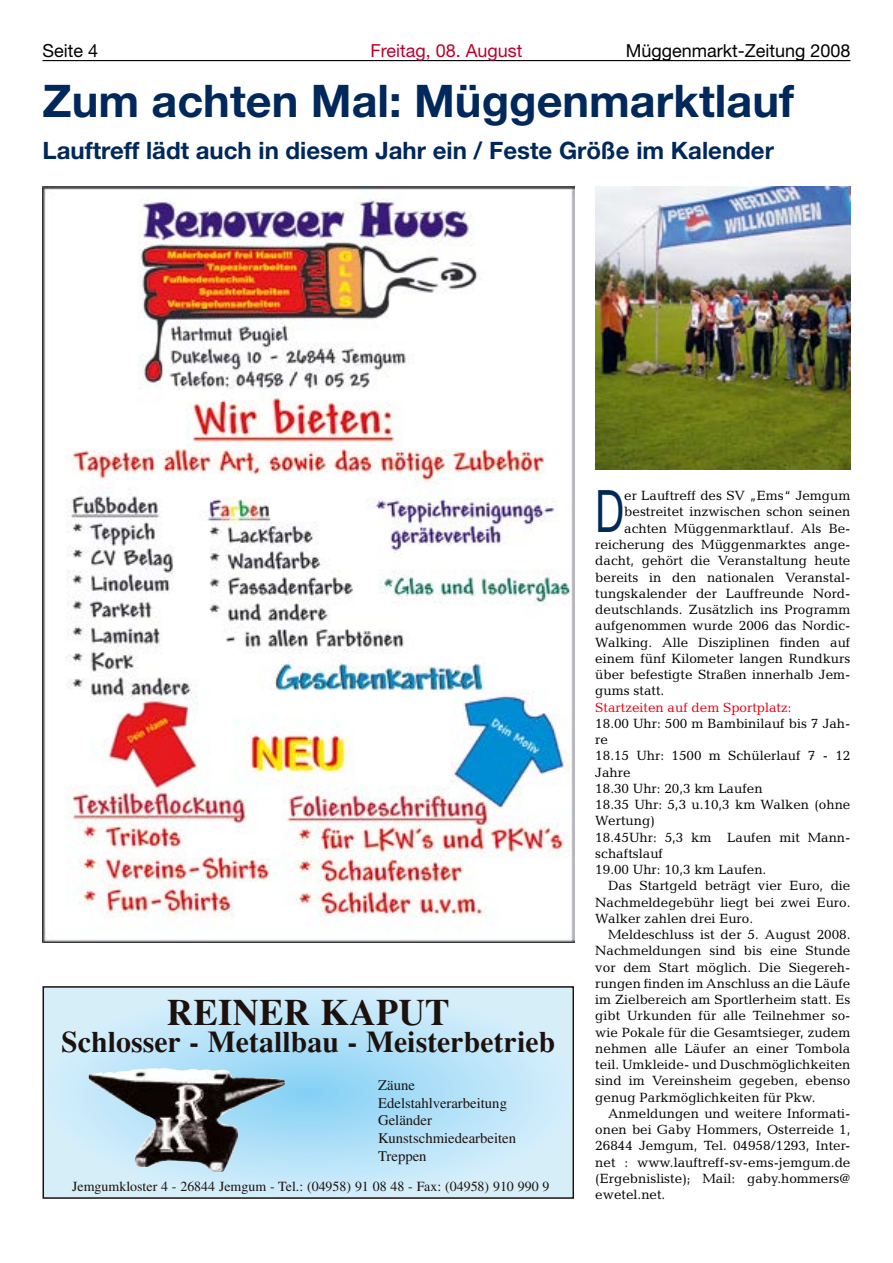
<style>
.page{position:relative;width:893px;height:1263px;background:#fff}
.page>*{position:absolute;margin:0;border:0;box-sizing:border-box;transform-origin:0 0}
.t1{font:58.65px "Helvetica Neue";color:#00285b;scale:.7 1}
.t2{font:700 45px "Helvetica Neue";color:#00285b}
.t3{font:700 36.9px "Times";color:#1d110d}
.t4{font:700 30px "Times";color:#1d110d}
.t5{font:700 24px "Helvetica Neue";color:#00285b}
.t6{font:18px "Helvetica Neue";color:#000}
.t7{font:18px "Helvetica Neue";color:#bd002b}
.t8{font:14.7px/17.7px "Times";color:#1d110d}
.t9{font:13.95px "Times";color:#1d110d}
.t10{font:13.5px/16.2px "Candida";color:#000;text-align:justify}
.t11{font:13.5px "Candida";color:#e60012}
</style>
<div class="page">
<hr style="left:43px;top:60px;width:807px;height:1px;background:#000">
<img style="left:595px;top:186px;width:255px;height:283px">
<svg style="left:46px;top:989px;width:525px;height:207px;background:#c1e6f8"></svg>
<div style="left:43px;top:986px;width:531px;height:213px;border:2px solid #1d110d"></div>
<img style="left:88px;top:1068px;width:197px;height:104px">
<img style="left:43px;top:186px;width:531px;height:756px">
<h3 class="t6" style="left:43px;top:40px;width:57px">Seite 4</h3>
<h3 class="t6" style="left:626px;top:40px;width:226px">Müggenmarkt-Zeitung 2008</h3>
<h2 class="t2" style="left:43px;top:73px;width:753px">Zum achten Mal: Müggenmarktlauf</h2>
<h3 class="t5" style="left:43px;top:136px;width:733px">Lauftreff lädt auch in diesem Jahr ein / Feste Größe im Kalender</h3>
<h3 class="t7" style="left:370px;top:40px;width:154px">Freitag, 08. August</h3>
<h3 class="t6" style="left:88px;top:40px;width:22px">16</h3>
<h3 class="t3" style="left:167px;top:989px;width:284px">REINER KAPUT</h3>
<h3 class="t4" style="left:61px;top:1023px;width:496px">Schlosser - Metallbau - Meisterbetrieb</h3>
<p class="t8" style="left:378px;top:1076px;width:139px">Zäune<br>Edelstahlverarbeitung<br>Geländer<br>Kunstschmiedearbeiten<br>Treppen</p>
<p class="t9" style="left:72px;top:1178px;width:479px">Jemgumkloster 4 - 26844 Jemgum - Tel.: (04958) 91 08 48 - Fax: (04958) 910 990 9</p>
<h1 class="t1" style="left:595px;top:477px;width:43px">D</h1>
<p class="t10" style="left:624px;top:488px;width:228px">er Lauftreff des SV „Ems“ Jemgum</p>
<p class="t10" style="left:624px;top:504px;width:228px">bestreitet inzwischen schon seinen</p>
<p class="t10" style="left:624px;top:520px;width:228px">achten Müggenmarktlauf. Als Be-</p>
<p class="t10" style="left:595px;top:536px;width:257px">reicherung des Müggenmarktes ange-</p>
<p class="t10" style="left:595px;top:553px;width:257px">dacht, gehört die Veranstaltung heute</p>
<p class="t10" style="left:595px;top:569px;width:257px">bereits in den nationalen Veranstal-</p>
<p class="t10" style="left:595px;top:585px;width:257px">tungskalender der Lauffreunde Nord-</p>
<p class="t10" style="left:595px;top:601px;width:257px">deutschlands. Zusätzlich ins Programm</p>
<p class="t10" style="left:595px;top:618px;width:257px">aufgenommen wurde 2006 das Nordic-</p>
<p class="t10" style="left:595px;top:634px;width:257px">Walking. Alle Disziplinen finden auf</p>
<p class="t10" style="left:595px;top:650px;width:257px">einem fünf Kilometer langen Rundkurs</p>
<p class="t10" style="left:595px;top:666px;width:257px">über befestigte Straßen innerhalb Jem-</p>
<p class="t10" style="left:595px;top:683px;width:71px">gums statt.</p>
<p class="t11" style="left:595px;top:699px;width:198px">Startzeiten auf dem Sportplatz:</p>
<p class="t10" style="left:595px;top:715px;width:257px;text-align:left">18.00 Uhr: 500 m Bambinilauf bis 7 Jah&shy;re<br>18.15 Uhr: 1500 m Schülerlauf 7 - 12<br>Jahre<br>18.30 Uhr: 20,3 km Laufen<br>18.35 Uhr: 5,3 u.10,3 km Walken (ohne<br>Wertung)<br>18.45Uhr: 5,3 km Laufen mit Mann&shy;schaftslauf<br>19.00 Uhr: 10,3 km Laufen.</p>
<p class="t10" style="left:595px;top:878px;width:257px;text-indent:13px">Das Startgeld beträgt vier Euro, die Nachmeldegebühr liegt bei zwei Euro.<br>Walker zahlen drei Euro.</p>
<p class="t10" style="left:595px;top:926px;width:257px;text-indent:13px">Meldeschluss ist der 5. August 2008.<br>Nachmeldungen sind bis eine Stunde vor dem Start möglich. Die Siegereh&shy;rungen finden im Anschluss an die Läufe im Zielbereich am Sportlerheim statt. Es gibt Urkunden für alle Teilnehmer so&shy;wie Pokale für die Gesamtsieger, zudem nehmen alle Läufer an einer Tombola teil. Umkleide- und Duschmöglichkeiten sind im Vereinsheim gegeben, ebenso genug Parkmöglichkeiten für Pkw.</p>
<p class="t10" style="left:595px;top:1105px;width:257px;text-indent:13px">Anmeldungen und weitere Informati&shy;onen bei Gaby Hommers, Osterreide 1, 26844 Jemgum, Tel. 04958/1293, Inter&shy;net : www.lauftreff-sv-ems-jemgum.de (Ergebnisliste); Mail: gaby.hommers@ ewetel.net.</p>
</div>
